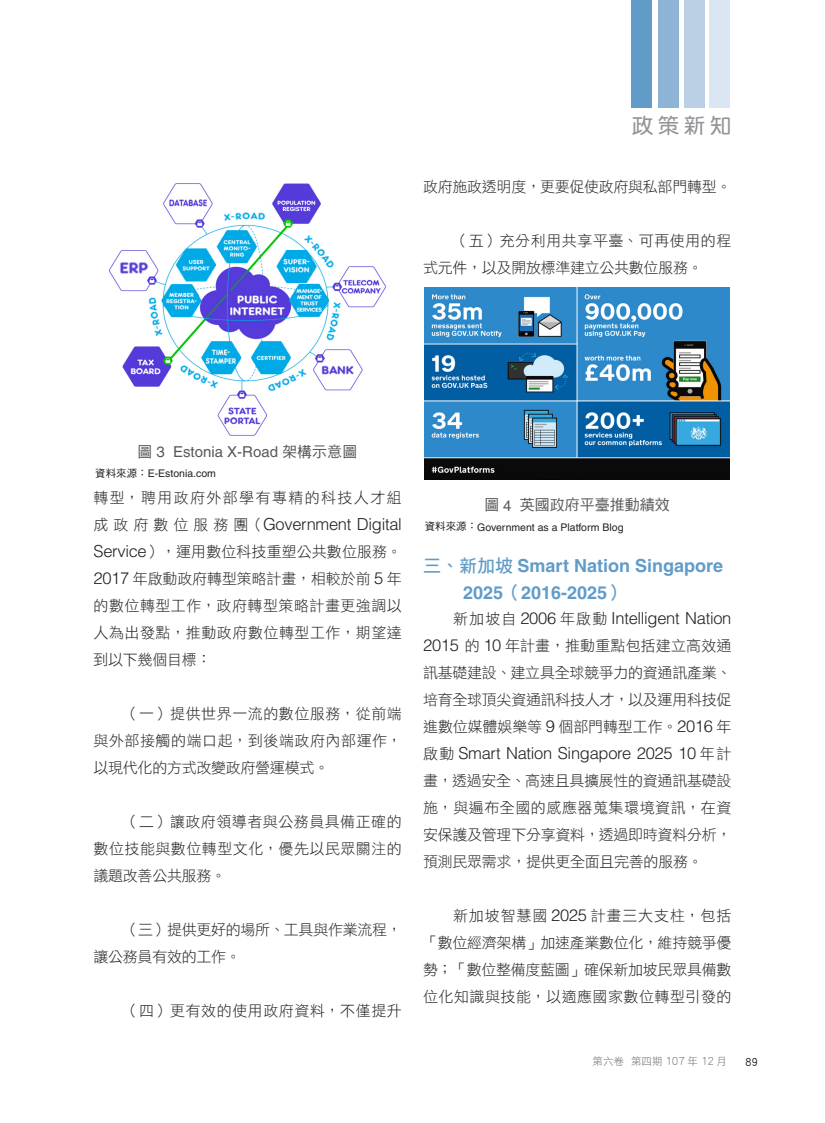
<style>
.page{position:relative;width:825px;height:1123px;background:#fff}
.page>*{position:absolute;margin:0;border:0;box-sizing:border-box;transform-origin:0 0}
.t1{font:21px "DF Yuan Std W7";color:#939498}
.中標一-華粗黑{font:700 18px "Helvetica";color:#619cc8}
.內文-華細黑_arial{font:300 16.5px "Helvetica";letter-spacing:-.02em;color:#231f20}
.內文-華細黑_arial-2{font:15px/27px "DF Hei Std W3";letter-spacing:-.01em;color:#231f20;text-align:justify}
.圖表-華黑w5{font:15px "Helvetica";color:#57585a}
.內文-華細黑_arial-3{font:15px "DF Hei Std W3";letter-spacing:.09em;color:#231f20}
.內文-華細黑_arial-4{font:15px "DF Hei Std W3";letter-spacing:.035em;color:#231f20}
.圖表-華黑w5-2{font:15px "DF Hei Std W5";color:#57585a}
.t2{font:12px "DF Hei Std W5";color:#231f20}
.資料來源-華黑w5{font:10.5px "Helvetica";color:#231f20}
.t3{font:10.5px "DF Hei Std W3";color:#6c6d70}
.s1{font-family:"DF Hei Std W5"}
.s2{font-family:"DF Hei Std W3";font-weight:400;font-size:15px}
.s3{font-family:"Helvetica";font-weight:300;font-size:16.5px}
.s4{font-family:"Helvetica"}
.s5{font-family:"DF Hei Std W7";font-weight:400}
.s6{font-size:12px}
</style>
<div class="page">
<img style="left:110px;top:183px;width:275px;height:252px">
<img style="left:425px;top:288px;width:305px;height:191px">
<div style="left:631px;top:0;width:21px;height:108px;background:#619cc8"></div>
<div style="left:684px;top:0;width:21px;height:108px;background:#bbcfe5"></div>
<div style="left:658px;top:0;width:21px;height:108px;background:#8db3d7"></div>
<div style="left:709px;top:0;width:21px;height:108px;background:#dae6f1"></div>
<h1 class="t1" style="left:632px;top:114px;width:101px">政策新知</h1>
<p class="內文-華細黑_arial-2" style="left:423px;top:172px;width:310px">政府施政透明度，更要促使政府與私部門轉型。</p>
<p class="內文-華細黑_arial-2" style="left:423px;top:226px;width:310px;text-indent:30px">（五）充分利用共享平臺、可再使用的程式元件，以及開放標準建立公共數位服務。</p>
<p class="圖表-華黑w5" style="left:138px;top:443px;width:221px"><span class="s1">圖</span> 3 Estonia X-Road <span class="s1">架構示意圖</span></p>
<p class="資料來源-華黑w5" style="left:95px;top:467px;width:122px"><span class="s1">資料來源：</span>E-Estonia.com</p>
<p class="內文-華細黑_arial-3" style="left:94px;top:489px;width:310px">轉型，聘用政府外部學有專精的科技人才組</p>
<p class="內文-華細黑_arial" style="left:94px;top:514px;width:310px"><span class="s2">成政府數位服務團（</span>Government Digital</p>
<p class="內文-華細黑_arial-2" style="left:94px;top:538px;width:310px"><span class="s3">Service</span>），運用數位科技重塑公共數位服務。<span class="s3">2017</span> 年啟動政府轉型策略計畫，相較於前 <span class="s3">5</span> 年的數位轉型工作，政府轉型策略計畫更強調以人為出發點，推動政府數位轉型工作，期望達到以下幾個目標：</p>
<p class="內文-華細黑_arial-2" style="left:94px;top:700px;width:310px;text-indent:30px">（一）提供世界一流的數位服務，從前端與外部接觸的端口起，到後端政府內部運作，以現代化的方式改變政府營運模式。</p>
<p class="內文-華細黑_arial-2" style="left:94px;top:808px;width:310px;text-indent:30px">（二）讓政府領導者與公務員具備正確的數位技能與數位轉型文化，優先以民眾關注的議題改善公共服務。</p>
<p class="內文-華細黑_arial-2" style="left:94px;top:916px;width:310px;text-indent:30px">（三）提供更好的場所、工具與作業流程，讓公務員有效的工作。</p>
<p class="內文-華細黑_arial-4" style="left:124px;top:1002px;width:280px">（四）更有效的使用政府資料，不僅提升</p>
<p class="圖表-華黑w5-2" style="left:484px;top:497px;width:187px">圖 <span class="s4">4</span> 英國政府平臺推動績效</p>
<p class="資料來源-華黑w5" style="left:425px;top:521px;width:200px"><span class="s1">資料來源：</span>Government as a Platform Blog</p>
<p class="中標一-華粗黑" style="left:423px;top:555px;width:301px"><span class="s5">三、新加坡</span> Smart Nation Singapore</p>
<p class="中標一-華粗黑" style="left:463px;top:582px;width:164px">2025<span class="s5">（</span>2016-2025<span class="s5">）</span></p>
<p class="內文-華細黑_arial" style="left:453px;top:607px;width:280px"><span class="s2">新加坡自</span> 2006 <span class="s2">年啟動</span> Intelligent Nation</p>
<p class="內文-華細黑_arial-2" style="left:423px;top:631px;width:310px"><span class="s3">2015</span> 的 <span class="s3">10</span> 年計畫，推動重點包括建立高效通訊基礎建設、建立具全球競爭力的資通訊產業、培育全球頂尖資通訊科技人才，以及運用科技促進數位媒體娛樂等 <span class="s3">9</span> 個部門轉型工作。<span class="s3">2016</span> 年</p>
<p class="內文-華細黑_arial" style="left:423px;top:742px;width:310px"><span class="s2">啟動</span> Smart Nation Singapore 2025 10 <span class="s2">年計</span></p>
<p class="內文-華細黑_arial-2" style="left:423px;top:766px;width:310px">畫，透過安全、高速且具擴展性的資通訊基礎設施，與遍布全國的感應器蒐集環境資訊，在資安保護及管理下分享資料，透過即時資料分析，預測民眾需求，提供更全面且完善的服務。</p>
<p class="內文-華細黑_arial-2" style="left:423px;top:901px;width:310px;text-indent:30px">新加坡智慧國 <span class="s3">2025</span> 計畫三大支柱，包括「數位經濟架構」加速產業數位化，維持競爭優勢；「數位整備度藍圖」確保新加坡民眾具備數位化知識與技能，以適應國家數位轉型引發的</p>
<p class="t3" style="left:593px;top:1055px;width:136px">第六卷 第四期 <span class="s6">107</span> 年 <span class="s6">12</span> 月</p>
<p class="t2" style="left:745px;top:1055px;width:15px">89</p>
</div>
